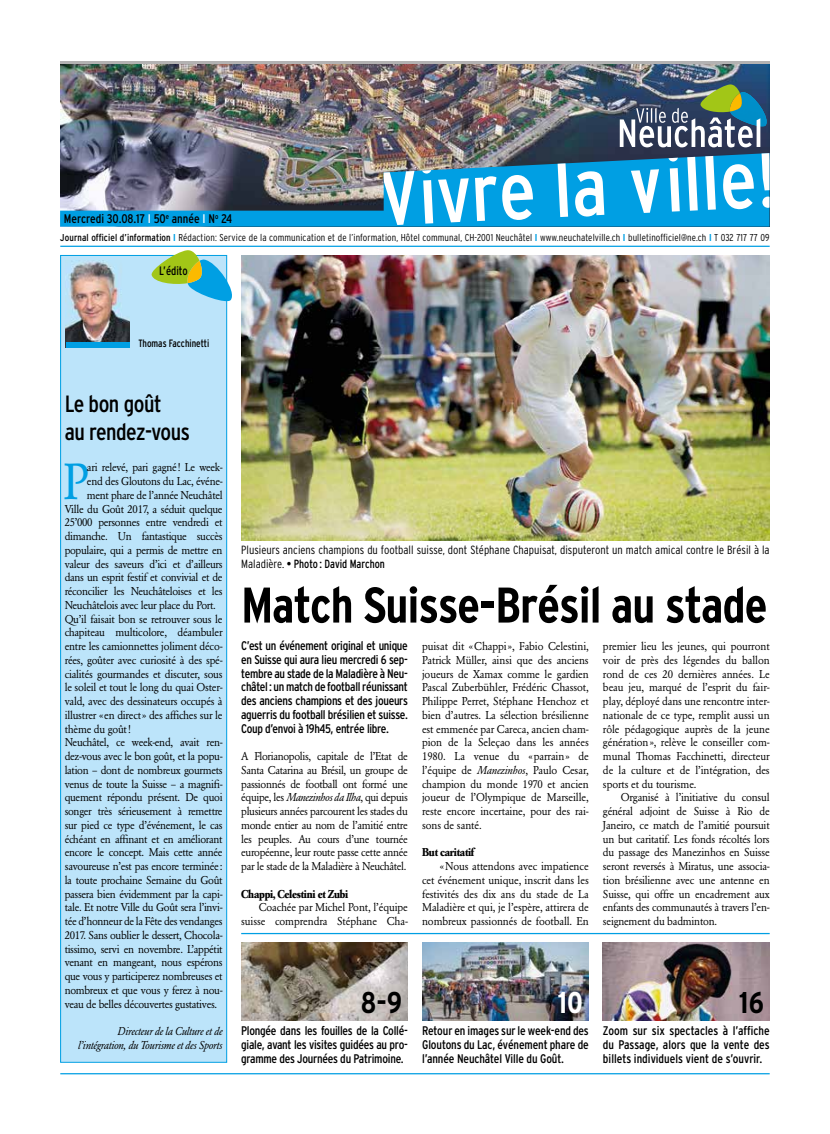
<style>
.page{position:relative;width:830px;height:1134px;background:#fff}
.page>*{position:absolute;margin:0;border:0;box-sizing:border-box;transform-origin:0 0}
.t1{font:700 condensed 50px "Interstate";letter-spacing:-.02em;color:#000}
.t2{font:50px "Garamond BE";color:#009fe3;scale:.95 1}
.t3{font:700 condensed 30px "Interstate";color:#000}
.t4{font:700 condensed 30px "Interstate";color:#fff}
.t5{font:condensed 23.5px/28.2px "Interstate";letter-spacing:-.02em;color:#000}
.t6{font:condensed 12.5px/13.8px "Interstate";letter-spacing:-.015em;color:#000;text-align:justify}
.t7{font:condensed 12.12px "Interstate";color:#000;scale:.95 1}
.t8{font:300 condensed 11.88px/13.8px "Interstate";color:#000}
.t9{font:11.25px/13.8px "Garamond BE";letter-spacing:-.03em;color:#000;text-align:justify;scale:.95 1}
.t10{font:italic 11.25px/13.8px "Garamond BE";letter-spacing:-.02em;color:#000;text-align:right;scale:.95 1}
.t11{font:11.25px/13.8px "Garamond BE";letter-spacing:-.01em;color:#000;text-align:right;scale:.95 1}
.t12{font:700 11.25px "Garamond BE";letter-spacing:-.025em;color:#000;scale:.95 1}
.t13{font:condensed 10.62px "Interstate";color:#000;scale:.95 1}
.t14{font:300 condensed 10px "Interstate";letter-spacing:.01em;color:#000}
.s1{color:#fff}
.s2{font-weight:400}
.s3{font-weight:700;color:#009fe3}
.s4{font-style:italic}
</style>
<div class="page">
<hr style="left:60px;top:1073px;width:709px;height:1px;background:#009fe3">
<img style="left:60px;top:63px;width:709px;height:90px">
<hr style="left:60px;top:61px;width:709px;height:2px;background:#b3b2b2">
<svg style="left:619px;top:84px;width:150px;height:63px;background:#627982"></svg>
<img style="left:60px;top:153px;width:709px;height:74px">
<svg style="left:379px;top:166px;width:36px;height:59px"></svg>
<svg style="left:421px;top:164px;width:47px;height:60px"></svg>
<svg style="left:474px;top:175px;width:58px;height:46px"></svg>
<svg style="left:557px;top:157px;width:11px;height:60px"></svg>
<svg style="left:574px;top:171px;width:30px;height:46px"></svg>
<svg style="left:630px;top:169px;width:28px;height:44px"></svg>
<svg style="left:668px;top:153px;width:11px;height:59px"></svg>
<svg style="left:686px;top:153px;width:11px;height:58px"></svg>
<svg style="left:704px;top:153px;width:11px;height:57px"></svg>
<svg style="left:722px;top:164px;width:31px;height:45px"></svg>
<svg style="left:761px;top:153px;width:8px;height:55px"></svg>
<hr style="left:60px;top:246px;width:709px;height:1px;background:#009fe3">
<img style="left:241px;top:255px;width:528px;height:285px">
<img style="left:241px;top:943px;width:166px;height:77px">
<img style="left:422px;top:943px;width:166px;height:77px">
<img style="left:602px;top:943px;width:167px;height:77px">
<hr style="left:241px;top:933px;width:528px;height:1px;background:#009fe3">
<div style="left:61px;top:255px;width:165px;height:807px;background:#bce4fa"></div>
<div style="left:60px;top:255px;width:167px;height:807px;border:1px solid #009fe3"></div>
<svg style="left:151px;top:250px;width:81px;height:51px"></svg>
<img style="left:66px;top:261px;width:63px;height:81px">
<div style="left:66px;top:342px;width:63px;height:6px;background:#009fe3"></div>
<p class="t6" style="left:64px;top:212px;width:170px">Mercredi 30.08.17 <span class="s1">I</span> 50<sup>e</sup> année <span class="s1">I</span> N<sup>o</sup> 24</p>
<p class="t14" style="left:60px;top:232px;width:710px"><span class="s2">Journal officiel d’information</span> <span class="s3">I</span> Rédaction: Service de la communication et de l’information, Hôtel communal, CH-2001 Neuchâtel <span class="s3">I</span> www.neuchatelville.ch <span class="s3">I</span> bulletinofficiel@ne.ch <span class="s3">I</span> T 032 717 77 09</p>
<p class="t7" style="left:159px;top:264px;width:31px">L’édito</p>
<p class="t13" style="left:138px;top:338px;width:76px">Thomas Facchinetti</p>
<h3 class="t5" style="left:65px;top:389px;width:127px">Le bon goût<br>au rendez-vous</h3>
<h1 class="t2" style="left:63px;top:452px;width:28px">P</h1>
<p class="t9" style="left:87px;top:461px;width:144px">ari relevé, pari gagné! Le week-</p>
<p class="t9" style="left:87px;top:474px;width:144px">end des Gloutons du Lac, événe-</p>
<p class="t9" style="left:87px;top:488px;width:144px">ment phare de l’année Neuchâtel</p>
<p class="t9" style="left:65px;top:502px;width:168px">Ville du Goût 2017, a séduit quelque</p>
<p class="t9" style="left:65px;top:516px;width:168px">25’000 personnes entre vendredi et</p>
<p class="t9" style="left:65px;top:529px;width:168px">dimanche. Un fantastique succès</p>
<p class="t9" style="left:65px;top:543px;width:168px">populaire, qui a permis de mettre en</p>
<p class="t9" style="left:65px;top:557px;width:168px">valeur des saveurs d’ici et d’ailleurs</p>
<p class="t9" style="left:65px;top:571px;width:168px">dans un esprit festif et convivial et de</p>
<p class="t9" style="left:65px;top:584px;width:168px">réconcilier les Neuchâteloises et les</p>
<p class="t9" style="left:65px;top:598px;width:160px">Neuchâtelois avec leur place du Port.</p>
<p class="t9" style="left:65px;top:612px;width:168px">Qu’il faisait bon se retrouver sous le</p>
<p class="t9" style="left:65px;top:626px;width:168px">chapiteau multicolore, déambuler</p>
<p class="t9" style="left:65px;top:639px;width:168px">entre les camionnettes joliment déco-</p>
<p class="t9" style="left:65px;top:653px;width:168px">rées, goûter avec curiosité à des spé-</p>
<p class="t9" style="left:65px;top:667px;width:168px">cialités gourmandes et discuter, sous</p>
<p class="t9" style="left:65px;top:681px;width:168px">le soleil et tout le long du quai Oster-</p>
<p class="t9" style="left:65px;top:694px;width:168px">vald, avec des dessinateurs occupés à</p>
<p class="t9" style="left:65px;top:708px;width:168px">illustrer «en direct» des affiches sur le</p>
<p class="t9" style="left:65px;top:722px;width:71px">thème du goût!</p>
<p class="t9" style="left:65px;top:736px;width:168px">Neuchâtel, ce week-end, avait ren-</p>
<p class="t9" style="left:65px;top:749px;width:168px">dez-vous avec le bon goût, et la popu-</p>
<p class="t9" style="left:65px;top:763px;width:168px">lation – dont de nombreux gourmets</p>
<p class="t9" style="left:65px;top:777px;width:168px">venus de toute la Suisse – a magnifi-</p>
<p class="t9" style="left:65px;top:791px;width:168px">quement répondu présent. De quoi</p>
<p class="t9" style="left:65px;top:804px;width:168px">songer très sérieusement à remettre</p>
<p class="t9" style="left:65px;top:818px;width:168px">sur pied ce type d’événement, le cas</p>
<p class="t9" style="left:65px;top:832px;width:168px">échéant en affinant et en améliorant</p>
<p class="t9" style="left:65px;top:846px;width:168px">encore le concept. Mais cette année</p>
<p class="t9" style="left:65px;top:859px;width:168px">savoureuse n’est pas encore terminée:</p>
<p class="t9" style="left:65px;top:873px;width:168px">la toute prochaine Semaine du Goût</p>
<p class="t9" style="left:65px;top:887px;width:168px">passera bien évidemment par la capi-</p>
<p class="t9" style="left:65px;top:901px;width:168px">tale. Et notre Ville du Goût sera l’invi-</p>
<p class="t9" style="left:65px;top:914px;width:168px">tée d’honneur de la Fête des vendanges</p>
<p class="t9" style="left:65px;top:928px;width:168px">2017. Sans oublier le dessert, Chocola-</p>
<p class="t9" style="left:65px;top:942px;width:168px">tissimo, servi en novembre. L’appétit</p>
<p class="t9" style="left:65px;top:956px;width:168px">venant en mangeant, nous espérons</p>
<p class="t9" style="left:65px;top:969px;width:168px">que vous y participerez nombreuses et</p>
<p class="t9" style="left:65px;top:983px;width:168px">nombreux et que vous y ferez à nou-</p>
<p class="t9" style="left:65px;top:997px;width:162px">veau de belles découvertes gustatives.</p>
<p class="t10" style="left:78px;top:1024px;width:153px">Directeur de la Culture et de l’intégration, du Tourisme et des Sports</p>
<p class="t8" style="left:241px;top:543px;width:529px">Plusieurs anciens champions du football suisse, dont Stéphane Chapuisat, disputeront un match amical contre le Brésil à la<br>Maladière. <span class="s2">• Photo : David Marchon</span></p>
<h1 class="t1" style="left:241px;top:577px;width:527px">Match Suisse-Brésil au stade</h1>
<p class="t6" style="left:241px;top:639px;width:168px">C’est un événement original et unique en Suisse qui aura lieu mercredi 6 sep&shy;tembre au stade de la Maladière à Neu&shy;châtel: un match de football réunissant des anciens champions et des joueurs aguerris du football brésilien et suisse.<br>Coup d’envoi à 19h45, entrée libre.</p>
<p class="t9" style="left:241px;top:749px;width:177px">A Florianopolis, capitale de l’Etat de Santa Catarina au Brésil, un groupe de passionnés de football ont formé une équipe, les <span class="s4">Manezinhos da Ilha</span>, qui depuis plusieurs années parcourent les stades du monde entier au nom de l’amitié entre les peuples. Au cours d’une tournée européenne, leur route passe cette année par le stade de la Maladière à Neuchâtel.</p>
<p class="t12" style="left:241px;top:887px;width:114px">Chappi, Celestini et Zubi</p>
<p class="t11" style="left:241px;top:901px;width:177px">Coachée par Michel Pont, l’équipe suisse comprendra Stéphane Cha-</p>
<p class="t9" style="left:422px;top:639px;width:177px">puisat dit «Chappi», Fabio Celestini, Patrick Müller, ainsi que des anciens joueurs de Xamax comme le gardien Pascal Zuberbühler, Frédéric Chassot, Philippe Perret, Stéphane Henchoz et bien d’autres. La sélection brésilienne est emmenée par Careca, ancien cham&shy;pion de la Seleçao dans les années 1980. La venue du «parrain» de l’équipe de <span class="s4">Manezinhos</span>, Paulo Cesar, champion du monde 1970 et ancien joueur de l’Olympique de Marseille, reste encore incertaine, pour des rai&shy;sons de santé.</p>
<p class="t12" style="left:422px;top:846px;width:56px">But caritatif</p>
<p class="t9" style="left:422px;top:859px;width:177px;text-indent:18px">«Nous attendons avec impatience cet événement unique, inscrit dans les festivités des dix ans du stade de La Maladière et qui, je l’espère, attirera de nombreux passionnés de football. En</p>
<p class="t9" style="left:602px;top:639px;width:177px">premier lieu les jeunes, qui pourront voir de près des légendes du ballon rond de ces 20 dernières années. Le beau jeu, marqué de l’esprit du fair&shy;play, déployé dans une rencontre inter&shy;nationale de ce type, remplit aussi un rôle pédagogique auprès de la jeune génération», relève le conseiller com&shy;munal Thomas Facchinetti, directeur de la culture et de l’intégration, des sports et du tourisme.</p>
<p class="t9" style="left:602px;top:791px;width:177px;text-indent:18px">Organisé à l’initiative du consul général adjoint de Suisse à Rio de Janeiro, ce match de l’amitié poursuit un but caritatif. Les fonds récoltés lors du passage des Manezinhos en Suisse seront reversés à Miratus, une associa&shy;tion brésilienne avec une antenne en Suisse, qui offre un encadrement aux enfants des communautés à travers l’en&shy;seignement du badminton.</p>
<h2 class="t3" style="left:361px;top:985px;width:43px">8-9</h2>
<h2 class="t4" style="left:557px;top:985px;width:27px">10</h2>
<h2 class="t3" style="left:738px;top:985px;width:26px">16</h2>
<p class="t6" style="left:241px;top:1024px;width:168px">Plongée dans les fouilles de la Collé&shy;giale, avant les visites guidées au pro&shy;gramme des Journées du Patrimoine.</p>
<p class="t6" style="left:422px;top:1024px;width:168px">Retour en images sur le week-end des Gloutons du Lac, événement phare de l’année Neuchâtel Ville du Goût.</p>
<p class="t6" style="left:602px;top:1024px;width:168px">Zoom sur six spectacles à l’affiche du Passage, alors que la vente des billets individuels vient de s’ouvrir.</p>
</div>
